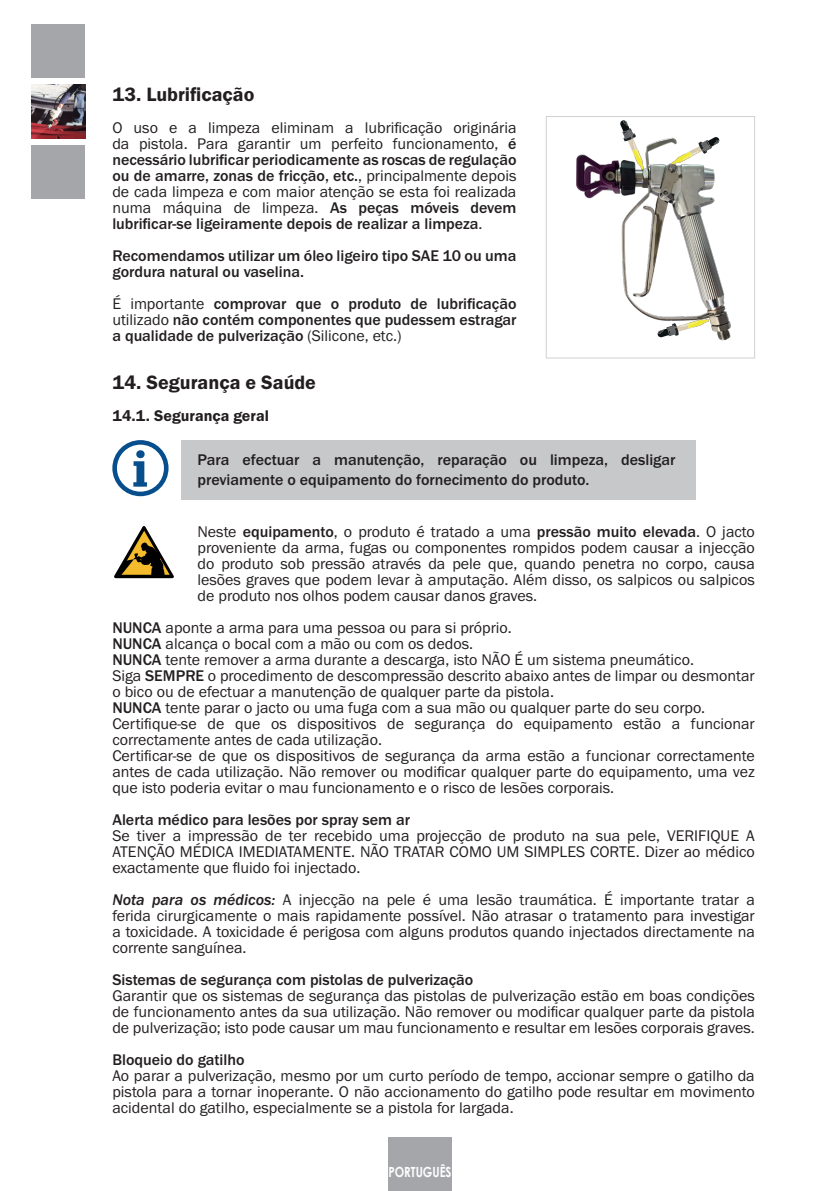
<style>
.page{position:relative;width:840px;height:1191px;background:#fff}
.page>*{position:absolute;margin:0;border:0;box-sizing:border-box;transform-origin:0 0}
.t1{font:600 20px "Franklin Gothic Itc T";color:#231f20}
.t2{font:16px/16px "Franklin Gothic Itc T";color:#231f20;text-align:justify}
.t3{font:500 16px/16px "Franklin Gothic Itc T";color:#231f20}
.t4{font:600 16px "Franklin Gothic Itc T";color:#231f20}
.t5{font:700 14px "Century Gothic";color:#fff;scale:.81 1}
.s1{font-weight:500}
.s2{font-weight:400}
.s3{font-weight:500;font-style:italic}
</style>
<div class="page">
<div style="left:181px;top:440px;width:514px;height:59px;background:#c7c8ca"></div>
<svg style="left:112px;top:440px;width:56px;height:56px"></svg>
<div style="left:136px;top:450px;width:8px;height:8px;background:#064e8c;border-radius:50%"></div>
<div style="left:388px;top:1137px;width:63px;height:54px;background:#a5a6aa"></div>
<svg style="left:114px;top:526px;width:60px;height:52px"></svg>
<div style="left:31px;top:24px;width:54px;height:54px;background:#a5a6aa"></div>
<img style="left:31px;top:85px;width:54px;height:54px">
<div style="left:31px;top:145px;width:54px;height:54px;background:#a5a6aa"></div>
<img style="left:576px;top:138px;width:155px;height:203px">
<div style="left:545px;top:116px;width:209px;height:242px;border:1px solid #d1d1d1"></div>
<img style="left:671px;top:164px;width:30px;height:1px">
<svg style="left:671px;top:137px;width:48px;height:27px"></svg>
<svg style="left:656px;top:319px;width:52px;height:18px"></svg>
<img style="left:627px;top:169px;width:16px;height:1px">
<svg style="left:619px;top:120px;width:24px;height:49px"></svg>
<p class="t1" style="left:112px;top:82px;width:143px">13. Lubrificação</p>
<p class="t2" style="left:112px;top:119px;width:405px">O uso e a limpeza eliminam a lubrificação originária da pistola. Para garantir um perfeito funcionamento, <span class="s1">é necessário lubrificar periodicamente as roscas de regulação ou de amarre, zonas de fricção, etc.</span>, principalmente depois de cada limpeza e com maior atenção se esta foi realizada numa máquina de limpeza. <span class="s1">As peças móveis devem lubrificar-se ligeiramente depois de realizar a limpeza</span>.</p>
<p class="t3" style="left:112px;top:247px;width:405px">Recomendamos utilizar um óleo ligeiro tipo SAE 10 ou uma gordura natural ou vaselina.</p>
<p class="t3" style="left:112px;top:295px;width:405px;text-align:justify"><span class="s2">É importante</span> comprovar que o produto de lubrificação <span class="s2">utilizado</span> não contém componentes que pudessem estragar a qualidade de pulverização <span class="s2">(Silicone, etc.)</span></p>
<p class="t1" style="left:112px;top:370px;width:205px">14. Segurança e Saúde</p>
<p class="t4" style="left:112px;top:406px;width:158px">14.1. Segurança geral</p>
<p class="t3" style="left:197px;top:449px;width:479px;line-height:20px">Para efectuar a manutenção, reparação ou limpeza, desligar previamente o equipamento do fornecimento do produto.</p>
<p class="t2" style="left:197px;top:523px;width:558px">Neste <span class="s1">equipamento</span>, o produto é tratado a uma <span class="s1">pressão muito elevada</span>. O jacto proveniente da arma, fugas ou componentes rompidos podem causar a injecção do produto sob pressão através da pele que, quando penetra no corpo, causa lesões graves que podem levar à amputação. Além disso, os salpicos ou salpicos de produto nos olhos podem causar danos graves.</p>
<p class="t2" style="left:112px;top:619px;width:401px"><span class="s1">NUNCA</span> aponte a arma para uma pessoa ou para si próprio.</p>
<p class="t2" style="left:112px;top:635px;width:362px"><span class="s1">NUNCA</span> alcança o bocal com a mão ou com os dedos.</p>
<p class="t2" style="left:112px;top:651px;width:582px"><span class="s1">NUNCA</span> tente remover a arma durante a descarga, isto NÃO É um sistema pneumático.</p>
<p class="t2" style="left:112px;top:667px;width:643px">Siga <span class="s1">SEMPRE</span> o procedimento de descompressão descrito abaixo antes de limpar ou desmontar o bico ou de efectuar a manutenção de qualquer parte da pistola.</p>
<p class="t2" style="left:112px;top:699px;width:594px"><span class="s1">NUNCA</span> tente parar o jacto ou uma fuga com a sua mão ou qualquer parte do seu corpo.</p>
<p class="t2" style="left:112px;top:715px;width:643px">Certifique-se de que os dispositivos de segurança do equipamento estão a funcionar correctamente antes de cada utilização.</p>
<p class="t2" style="left:112px;top:747px;width:643px">Certificar-se de que os dispositivos de segurança da arma estão a funcionar correctamente antes de cada utilização. Não remover ou modificar qualquer parte do equipamento, uma vez que isto poderia evitar o mau funcionamento e o risco de lesões corporais.</p>
<p class="t3" style="left:112px;top:811px;width:299px">Alerta médico para lesões por spray sem ar</p>
<p class="t2" style="left:112px;top:827px;width:643px">Se tiver a impressão de ter recebido uma projecção de produto na sua pele, VERIFIQUE A ATENÇÃO MÉDICA IMEDIATAMENTE. NÃO TRATAR COMO UM SIMPLES CORTE. Dizer ao médico exactamente que fluido foi injectado.</p>
<p class="t2" style="left:112px;top:891px;width:643px"><span class="s3">Nota para os médicos:</span> A injecção na pele é uma lesão traumática. É importante tratar a ferida cirurgicamente o mais rapidamente possível. Não atrasar o tratamento para investigar a toxicidade. A toxicidade é perigosa com alguns produtos quando injectados directamente na corrente sanguínea.</p>
<p class="t3" style="left:112px;top:971px;width:362px">Sistemas de segurança com pistolas de pulverização</p>
<p class="t2" style="left:112px;top:987px;width:643px">Garantir que os sistemas de segurança das pistolas de pulverização estão em boas condições de funcionamento antes da sua utilização. Não remover ou modificar qualquer parte da pistola de pulverização; isto pode causar um mau funcionamento e resultar em lesões corporais graves.</p>
<p class="t3" style="left:112px;top:1051px;width:134px">Bloqueio do gatilho</p>
<p class="t2" style="left:112px;top:1067px;width:643px">Ao parar a pulverização, mesmo por um curto período de tempo, accionar sempre o gatilho da pistola para a tornar inoperante. O não accionamento do gatilho pode resultar em movimento acidental do gatilho, especialmente se a pistola for largada.</p>
<p class="t5" style="left:388px;top:1161px;width:79px">PORTUGUÊS</p>
</div>
